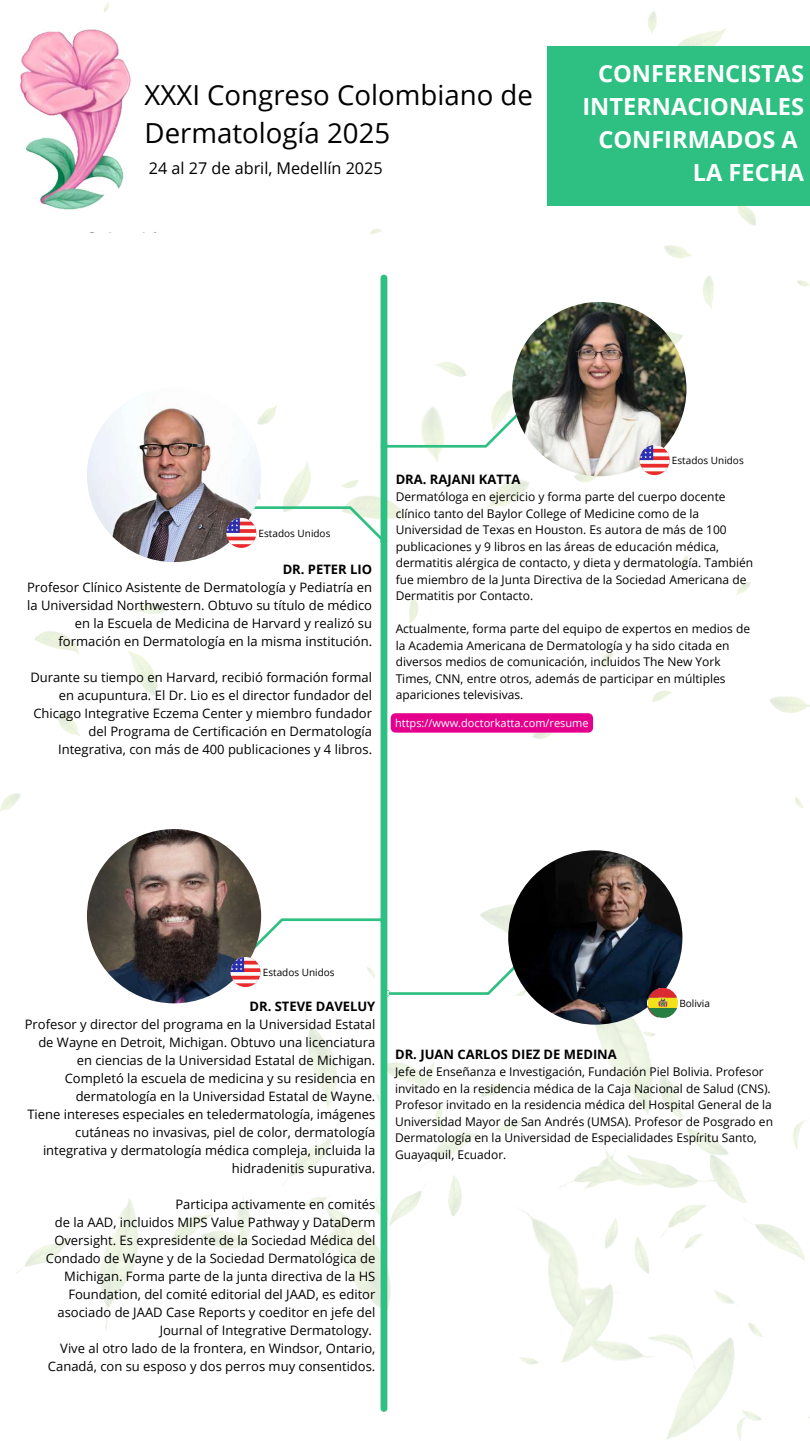
<style>
.page{position:relative;width:810px;height:1441px;background:#fff}
.page>*{position:absolute;margin:0;border:0;box-sizing:border-box;transform-origin:0 0}
.t1{font:27.6px/38.2px "Open Sans";color:#000}
.t2{font:700 23.6px/33px "Open Sans";color:#fff;text-align:right}
.t3{font:16.2px "Open Sans";color:#000}
.t4{font:13px/18px "Open Sans";color:#000;text-align:right}
.t5{font:700 13px "Open Sans";color:#000}
.t6{font:12px/16.5px "Open Sans";color:#000}
.t7{font:11px "Open Sans";color:#fff}
.t8{font:10px "Open Sans";color:#000}
</style>
<div class="page">
<img style="left:17px;top:904px;width:793px;height:536px">
<img style="left:0;top:2px;width:810px;height:810px">
<div style="left:548px;top:46px;width:262px;height:159px;background:#2ebf82"></div>
<img style="left:0;top:23px;width:163px;height:209px">
<div style="left:381px;top:274px;width:6px;height:1137px;background:#2ebf82;border-radius:3px"></div>
<img style="left:87px;top:388px;width:174px;height:174px;border-radius:50%">
<svg style="left:387px;top:409px;width:136px;height:40px"></svg>
<img style="left:512px;top:302px;width:174px;height:174px;border-radius:50%">
<img style="left:87px;top:828px;width:174px;height:175px;border-radius:50%">
<img style="left:508px;top:850px;width:174px;height:174px;border-radius:50%">
<svg style="left:648px;top:987px;width:30px;height:30px"></svg>
<div style="left:391px;top:713px;width:202px;height:19px;background:#e4008c"></div>
<svg style="left:231px;top:916px;width:294px;height:80px"></svg>
<svg style="left:226px;top:518px;width:30px;height:30px"></svg>
<svg style="left:226px;top:504px;width:155px;height:40px"></svg>
<svg style="left:640px;top:445px;width:30px;height:30px"></svg>
<svg style="left:640px;top:445px;width:30px;height:26px"></svg>
<h1 class="t1" style="left:145px;top:75px;width:390px">XXXI Congreso Colombiano de<br>Dermatología 2025</h1>
<p class="t3" style="left:149px;top:156px;width:235px">24 al 27 de abril, Medellín 2025</p>
<h2 class="t2" style="left:582px;top:56px;width:223px">CONFERENCISTAS<br>INTERNACIONALES<br>CONFIRMADOS A<br>LA FECHA</h2>
<p class="t8" style="left:672px;top:453px;width:73px">Estados Unidos</p>
<p class="t8" style="left:259px;top:526px;width:73px">Estados Unidos</p>
<p class="t5" style="left:283px;top:560px;width:91px">DR. PETER LIO</p>
<p class="t4" style="left:27px;top:578px;width:347px">Profesor Clínico Asistente de Dermatología y Pediatría en la Universidad Northwestern. Obtuvo su título de médico en la Escuela de Medicina de Harvard y realizó su formación en Dermatología en la misma institución.</p>
<p class="t4" style="left:30px;top:668px;width:343px">Durante su tiempo en Harvard, recibió formación formal en acupuntura. El Dr. Lio es el director fundador del Chicago Integrative Eczema Center y miembro fundador del Programa de Certificación en Dermatología Integrativa, con más de 400 publicaciones y 4 libros.</p>
<p class="t5" style="left:396px;top:470px;width:126px">DRA. RAJANI KATTA</p>
<p class="t6" style="left:396px;top:488px;width:359px">Dermatóloga en ejercicio y forma parte del cuerpo docente clínico tanto del Baylor College of Medicine como de la Universidad de Texas en Houston. Es autora de más de 100 publicaciones y 9 libros en las áreas de educación médica, dermatitis alérgica de contacto, y dieta y dermatología. También fue miembro de la Junta Directiva de la Sociedad Americana de Dermatitis por Contacto.</p>
<p class="t6" style="left:396px;top:620px;width:356px">Actualmente, forma parte del equipo de expertos en medios de la Academia Americana de Dermatología y ha sido citada en diversos medios de comunicación, incluidos The New York Times, CNN, entre otros, además de participar en múltiples apariciones televisivas.</p>
<p class="t7" style="left:395px;top:714px;width:195px">https://www.doctorkatta.com/resume</p>
<p class="t8" style="left:263px;top:965px;width:73px">Estados Unidos</p>
<p class="t5" style="left:249px;top:996px;width:127px">DR. STEVE DAVELUY</p>
<p class="t4" style="left:25px;top:1014px;width:352px">Profesor y director del programa en la Universidad Estatal de Wayne en Detroit, Michigan. Obtuvo una licenciatura en ciencias de la Universidad Estatal de Michigan.<br>Completó la escuela de medicina y su residencia en dermatología en la Universidad Estatal de Wayne.<br>Tiene intereses especiales en teledermatología, imágenes cutáneas no invasivas, piel de color, dermatología integrativa y dermatología médica compleja, incluida la hidradenitis supurativa.</p>
<p class="t4" style="left:46px;top:1194px;width:331px">Participa activamente en comités<br>de la AAD, incluidos MIPS Value Pathway y DataDerm Oversight. Es expresidente de la Sociedad Médica del Condado de Wayne y de la Sociedad Dermatológica de Michigan. Forma parte de la junta directiva de la HS Foundation, del comité editorial del JAAD, es editor asociado de JAAD Case Reports y coeditor en jefe del Journal of Integrative Dermatology.<br>Vive al otro lado de la frontera, en Windsor, Ontario, Canadá, con su esposo y dos perros muy consentidos.</p>
<p class="t8" style="left:679px;top:996px;width:32px">Bolivia</p>
<p class="t5" style="left:395px;top:1044px;width:223px">DR. JUAN CARLOS DIEZ DE MEDINA</p>
<p class="t6" style="left:395px;top:1063px;width:379px">Jefe de Enseñanza e Investigación, Fundación Piel Bolivia. Profesor invitado en la residencia médica de la Caja Nacional de Salud (CNS).<br>Profesor invitado en la residencia médica del Hospital General de la Universidad Mayor de San Andrés (UMSA). Profesor de Posgrado en Dermatología en la Universidad de Especialidades Espíritu Santo, Guayaquil, Ecuador.</p>
</div>
